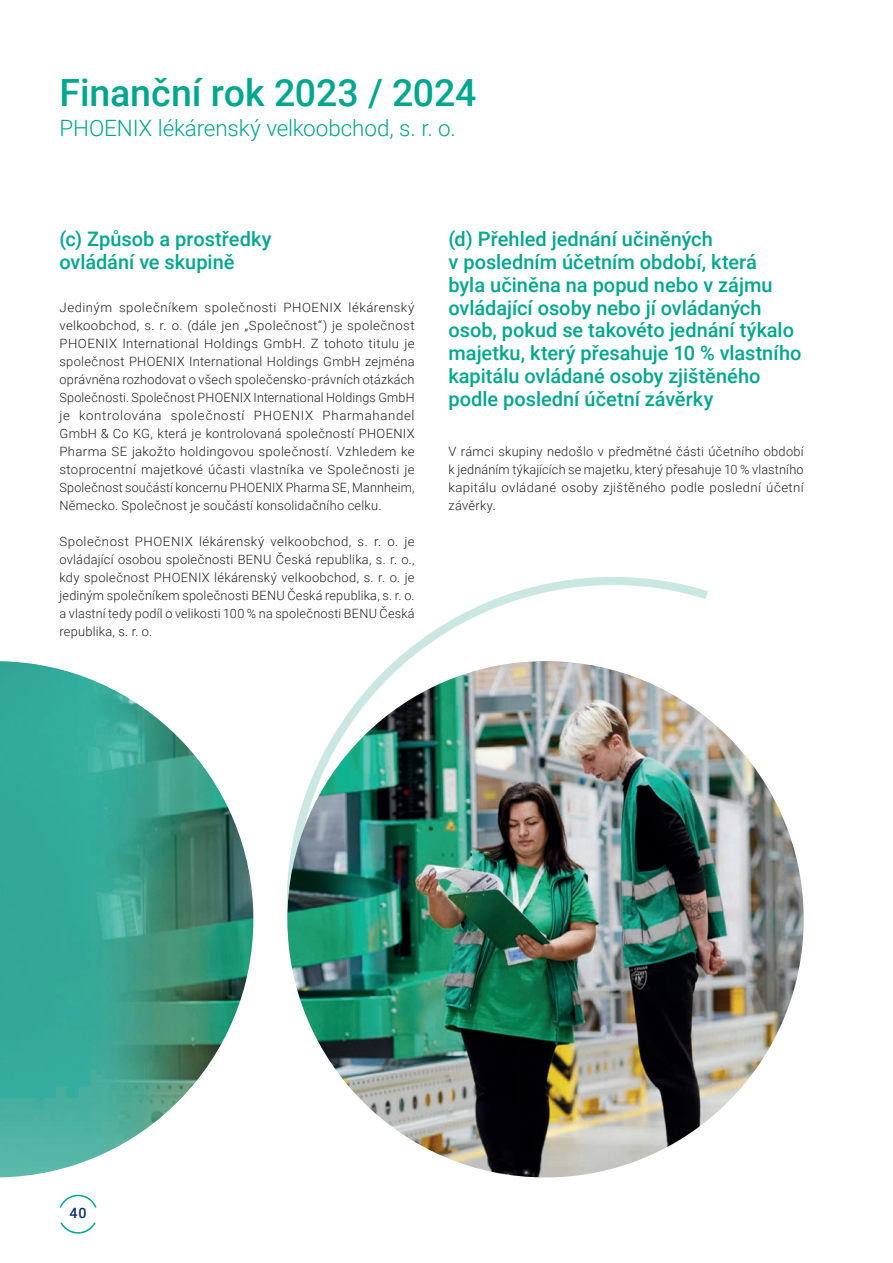
<style>
.page{position:relative;width:893px;height:1263px;background:#fff}
.page>*{position:absolute;margin:0;border:0;box-sizing:border-box;transform-origin:0 0}
.head_01{font:500 37.5px "Roboto";letter-spacing:-.005em;color:#00a78e}
.head_01-2{font:300 22.5px "Roboto";letter-spacing:-.005em;color:#00a78e}
.head_03{font:500 19.95px/22.8px "Roboto";color:#00a78e}
.t1{font:500 14.25px "Roboto";color:#0d2b6d}
.txt_basic{font:300 12.9px/18px "Roboto";letter-spacing:.02em;color:#231f20;text-align:justify}
</style>
<div class="page">
<svg style="left:60px;top:1195px;width:37px;height:12px"></svg>
<svg style="left:60px;top:1222px;width:36px;height:11px"></svg>
<svg style="left:287px;top:577px;width:421px;height:448px"></svg>
<img style="left:0;top:661px;width:253px;height:516px">
<img style="left:287px;top:661px;width:517px;height:516px;border-radius:258px">
<p class="head_01" style="left:60px;top:66px;width:418px">Finanční rok 2023 / 2024</p>
<p class="head_01-2" style="left:60px;top:112px;width:398px">PHOENIX lékárenský velkoobchod, s. r. o.</p>
<p class="head_03" style="left:60px;top:227px;width:214px">(c) Způsob a prostředky ovládání ve skupině</p>
<p class="txt_basic" style="left:60px;top:297px;width:357px">Jediným společníkem společnosti PHOENIX lékárenský velkoobchod, s. r. o. (dále jen „Společnost“) je společnost PHOENIX International Holdings GmbH. Z tohoto titulu je společnost PHOENIX International Holdings GmbH zejména oprávněna rozhodovat o všech společensko‑právních otázkách Společnosti. Společnost PHOENIX International Holdings GmbH je kontrolována společností PHOENIX Pharmahandel GmbH &amp; Co KG, která je kontrolovaná společností PHOENIX Pharma SE jakožto holdingovou společností. Vzhledem ke stoprocentní majetkové účasti vlastníka ve Společnosti je Společnost součástí koncernu PHOENIX Pharma SE, Mannheim, Německo. Společnost je součástí konsolidačního celku.</p>
<p class="txt_basic" style="left:60px;top:531px;width:357px">Společnost PHOENIX lékárenský velkoobchod, s. r. o. je ovládající osobou společnosti BENU Česká republika, s. r. o., kdy společnost PHOENIX lékárenský velkoobchod, s. r. o. je jediným společníkem společnosti BENU Česká republika, s. r. o. a vlastní tedy podíl o velikosti 100 % na společnosti BENU Česká republika, s. r. o.</p>
<p class="head_03" style="left:449px;top:227px;width:354px">(d) Přehled jednání učiněných<br>v posledním účetním období, která<br>byla učiněna na popud nebo v zájmu ovládající osoby nebo jí ovládaných osob, pokud se takovéto jednání týkalo majetku, který přesahuje 10 % vlastního kapitálu ovládané osoby zjištěného podle poslední účetní závěrky</p>
<p class="txt_basic" style="left:449px;top:441px;width:357px">V rámci skupiny nedošlo v předmětné části účetního období k jednáním týkajících se majetku, který přesahuje 10 % vlastního kapitálu ovládané osoby zjištěného podle poslední účetní závěrky.</p>
<p class="t1" style="left:69px;top:1203px;width:19px">40</p>
</div>
